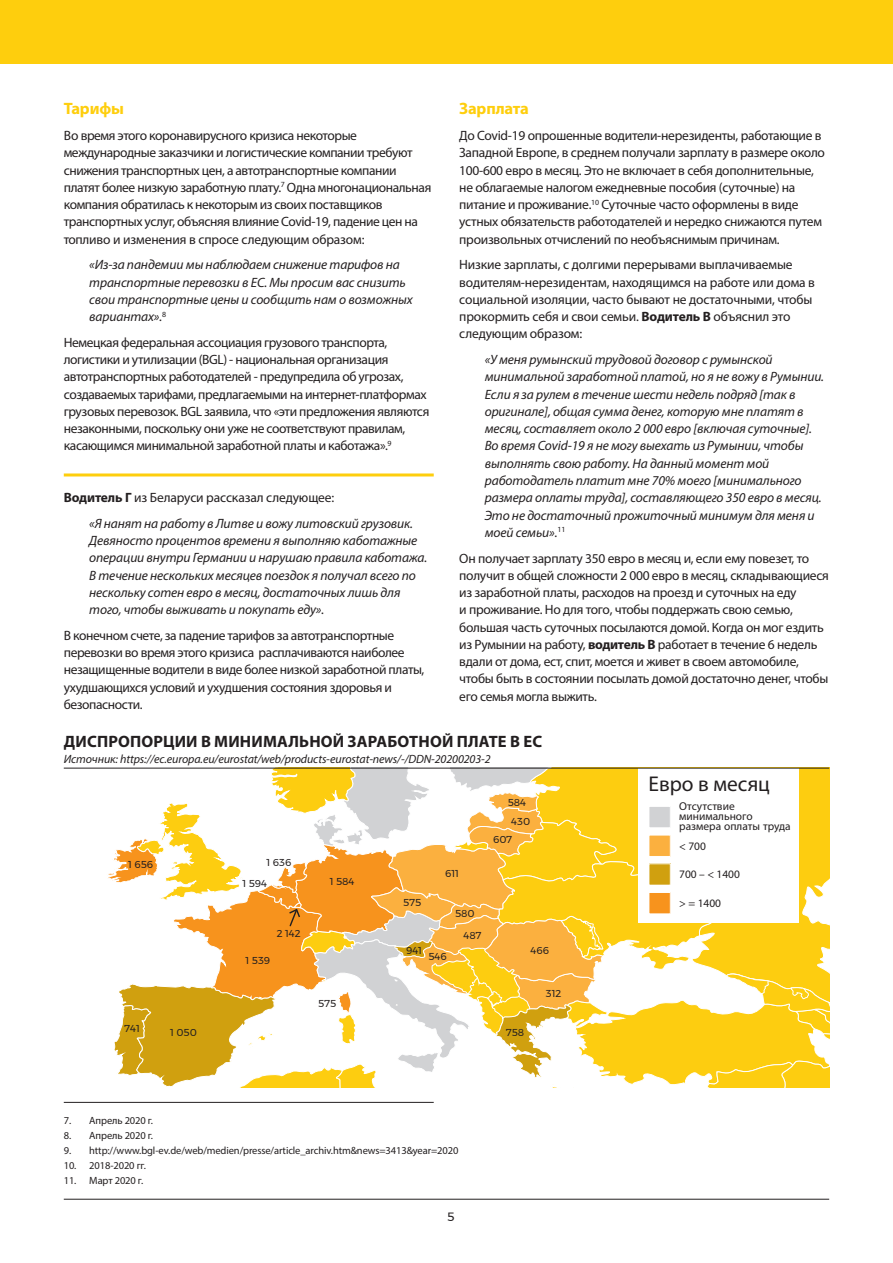
<style>
.page{position:relative;width:893px;height:1263px;background:#fff}
.page>*{position:absolute;margin:0;border:0;box-sizing:border-box;transform-origin:0 0}
.t1{font:21.45px "Myriad Pro";color:#231f20}
.t2{font:700 16.5px "Myriad Pro";letter-spacing:.01em;color:#231f20}
.t3{font:700 16.5px "Myriad Pro";letter-spacing:-.01em;color:#fece0d}
.t4{font:13.5px/17.2px "Myriad Pro";letter-spacing:-.025em;color:#231f20}
.t5{font:italic 13.5px/17.2px "Myriad Pro";letter-spacing:-.01em;color:#231f20}
.t6{font:italic 12px "Myriad Pro";letter-spacing:-.01em;color:#231f20}
.t7{font:12px "Montserrat";color:#231f20}
.t8{font:11.4px/10.1px "Myriad Pro";color:#231f20}
.t9{font:10.5px "Myriad Pro";letter-spacing:-.01em;color:#231f20}
.t10{font:10.05px "Montserrat";color:#231f20}
.s1{font-weight:700;font-style:normal}
.s2{font-style:normal}
.s3{font-weight:700}
</style>
<div class="page">
<hr style="left:64px;top:1199px;width:765px;height:1px;background:#231f20">
<div style="left:0;top:0;width:893px;height:64px;background:#fece0d"></div>
<hr style="left:64px;top:473px;width:370px;height:3px;background:#fece0d">
<hr style="left:64px;top:1102px;width:370px;height:1px;background:#231f20">
<svg style="left:108px;top:769px;width:721px;height:318px"></svg>
<div style="left:649px;top:806px;width:21px;height:22px;background:#d1d2d4"></div>
<div style="left:648px;top:806px;width:23px;height:22px;border:1px solid #fff"></div>
<div style="left:649px;top:835px;width:21px;height:21px;background:#fbb03f"></div>
<div style="left:648px;top:835px;width:23px;height:22px;border:1px solid #fff"></div>
<div style="left:649px;top:864px;width:21px;height:21px;background:#d0a00f"></div>
<div style="left:648px;top:863px;width:23px;height:22px;border:1px solid #fff"></div>
<div style="left:649px;top:892px;width:21px;height:22px;background:#f7931d"></div>
<div style="left:648px;top:892px;width:23px;height:22px;border:1px solid #fff"></div>
<hr style="left:64px;top:768px;width:765px;height:1px;background:#231f20">
<p class="t3" style="left:64px;top:98px;width:62px">Тарифы</p>
<p class="t4" style="left:64px;top:127px;width:369px">Во время этого коронавирусного кризиса некоторые международные заказчики и логистические компании требуют снижения транспортных цен, а автотранспортные компании платят более низкую заработную плату.<sup>7</sup> Одна многонациональная компания обратилась к некоторым из своих поставщиков транспортных услуг, объясняя влияние Covid-19, падение цен на топливо и изменения в спросе следующим образом:</p>
<p class="t5" style="left:89px;top:256px;width:325px">«Из-за пандемии мы наблюдаем снижение тарифов на транспортные перевозки в ЕС. Мы просим вас снизить свои транспортные цены и сообщить нам о возможных вариантах».<sup>8</sup></p>
<p class="t4" style="left:64px;top:334px;width:367px">Немецкая федеральная ассоциация грузового транспорта, логистики и утилизации (BGL) - национальная организация автотранспортных работодателей - предупредила об угрозах, создаваемых тарифами, предлагаемыми на интернет-платформах грузовых перевозок. BGL заявила, что «эти предложения являются незаконными, поскольку они уже не соответствуют правилам, касающимся минимальной заработной платы и каботажа».<sup>9</sup></p>
<p class="t5" style="left:89px;top:484px;width:325px;line-height:25.8px;text-indent:-26px"><span class="s1">Водитель Г</span> <span class="s2">из Беларуси рассказал следующее:<br></span>«Я нанят на работу в Литве и вожу литовский грузовик.</p>
<p class="t5" style="left:89px;top:532px;width:339px">Девяносто процентов времени я выполняю каботажные операции внутри Германии и нарушаю правила каботажа.<br>В течение нескольких месяцев поездок я получал всего по нескольку сотен евро в месяц, достаточных лишь для того, чтобы выживать и покупать еду».</p>
<p class="t4" style="left:64px;top:626px;width:362px">В конечном счете, за падение тарифов за автотранспортные перевозки во время этого кризиса расплачиваются наиболее незащищенные водители в виде более низкой заработной платы, ухудшающихся условий и ухудшения состояния здоровья и безопасности.</p>
<p class="t3" style="left:459px;top:98px;width:71px">Зарплата</p>
<p class="t4" style="left:459px;top:127px;width:367px">До Covid-19 опрошенные водители-нерезиденты, работающие в Западной Европе, в среднем получали зарплату в размере около 100-600 евро в месяц. Это не включает в себя дополнительные, не облагаемые налогом ежедневные пособия (суточные) на питание и проживание.<sup>10</sup> Суточные часто оформлены в виде устных обязательств работодателей и нередко снижаются путем произвольных отчислений по необъяснимым причинам.</p>
<p class="t4" style="left:459px;top:256px;width:357px">Низкие зарплаты, с долгими перерывами выплачиваемые водителям-нерезидентам, находящимся на работе или дома в социальной изоляции, часто бывают не достаточными, чтобы прокормить себя и свои семьи. <span class="s3">Водитель В</span> объяснил это следующим образом:</p>
<p class="t5" style="left:485px;top:351px;width:341px">«У меня румынский трудовой договор с румынской минимальной заработной платой, но я не вожу в Румынии.<br>Если я за рулем в течение шести недель подряд [так в оригинале], общая сумма денег, которую мне платят в месяц, составляет около 2 000 евро [включая суточные].<br>Во время Covid-19 я не могу выехать из Румынии, чтобы выполнять свою работу. На данный момент мой работодатель платит мне 70% моего [минимального размера оплаты труда], составляющего 350 евро в месяц.<br>Это не достаточный прожиточный минимум для меня и моей семьи».<sup>11</sup></p>
<p class="t4" style="left:459px;top:549px;width:371px">Он получает зарплату 350 евро в месяц и, если ему повезет, то получит в общей сложности 2 000 евро в месяц, складывающиеся из заработной платы, расходов на проезд и суточных на еду<br>и проживание. Но для того, чтобы поддержать свою семью, большая часть суточных посылаются домой. Когда он мог ездить из Румынии на работу, <span class="s3">водитель В</span> работает в течение 6 недель вдали от дома, ест, спит, моется и живет в своем автомобиле, чтобы быть в состоянии посылать домой достаточно денег, чтобы его семья могла выжить.</p>
<p class="t2" style="left:64px;top:731px;width:480px">ДИСПРОПОРЦИИ В МИНИМАЛЬНОЙ ЗАРАБОТНОЙ ПЛАТЕ В ЕС</p>
<p class="t6" style="left:64px;top:751px;width:428px">Источник: https://ec.europa.eu/eurostat/web/products-eurostat-news/-/DDN-20200203-2</p>
<p class="t10" style="left:508px;top:796px;width:20px">584</p>
<p class="t10" style="left:511px;top:815px;width:20px">430</p>
<p class="t10" style="left:128px;top:859px;width:27px">1 656</p>
<p class="t10" style="left:125px;top:1022px;width:17px">741</p>
<p class="t10" style="left:170px;top:1027px;width:28px">1 050</p>
<p class="t10" style="left:266px;top:856px;width:26px">1 636</p>
<p class="t10" style="left:242px;top:877px;width:26px">1 594</p>
<p class="t10" style="left:277px;top:928px;width:25px">2 142</p>
<p class="t10" style="left:246px;top:954px;width:26px">1 539</p>
<p class="t10" style="left:330px;top:875px;width:26px">1 584</p>
<p class="t10" style="left:318px;top:997px;width:19px">575</p>
<p class="t10" style="left:445px;top:867px;width:15px">611</p>
<p class="t10" style="left:403px;top:896px;width:19px">575</p>
<p class="t10" style="left:406px;top:944px;width:17px">941</p>
<p class="t10" style="left:428px;top:950px;width:20px">546</p>
<p class="t10" style="left:455px;top:907px;width:21px">580</p>
<p class="t10" style="left:463px;top:929px;width:19px">487</p>
<p class="t10" style="left:493px;top:833px;width:21px">607</p>
<p class="t10" style="left:531px;top:944px;width:20px">466</p>
<p class="t10" style="left:546px;top:987px;width:17px">312</p>
<p class="t10" style="left:506px;top:1026px;width:20px">758</p>
<p class="t9" style="left:64px;top:1114px;width:91px">7. Апрель 2020 г.</p>
<p class="t9" style="left:64px;top:1129px;width:91px">8. Апрель 2020 г.</p>
<p class="t9" style="left:64px;top:1144px;width:396px">9. http://www.bgl-ev.de/web/medien/presse/article_archiv.htm&amp;news=3413&amp;year=2020</p>
<p class="t9" style="left:64px;top:1159px;width:84px">10. 2018-2020 гг.</p>
<p class="t9" style="left:64px;top:1174px;width:81px">11. Март 2020 г.</p>
<p class="t7" style="left:447px;top:1210px;width:9px">5</p>
<h1 class="t1" style="left:648px;top:771px;width:123px">Евро в месяц</h1>
<p class="t8" style="left:679px;top:801px;width:113px">Отсутствие минимального размера оплаты труда</p>
<p class="t8" style="left:679px;top:841px;width:28px">&lt; 700</p>
<p class="t8" style="left:679px;top:869px;width:62px">700 – &lt; 1400</p>
<p class="t8" style="left:679px;top:898px;width:43px">&gt; = 1400</p>
</div>
